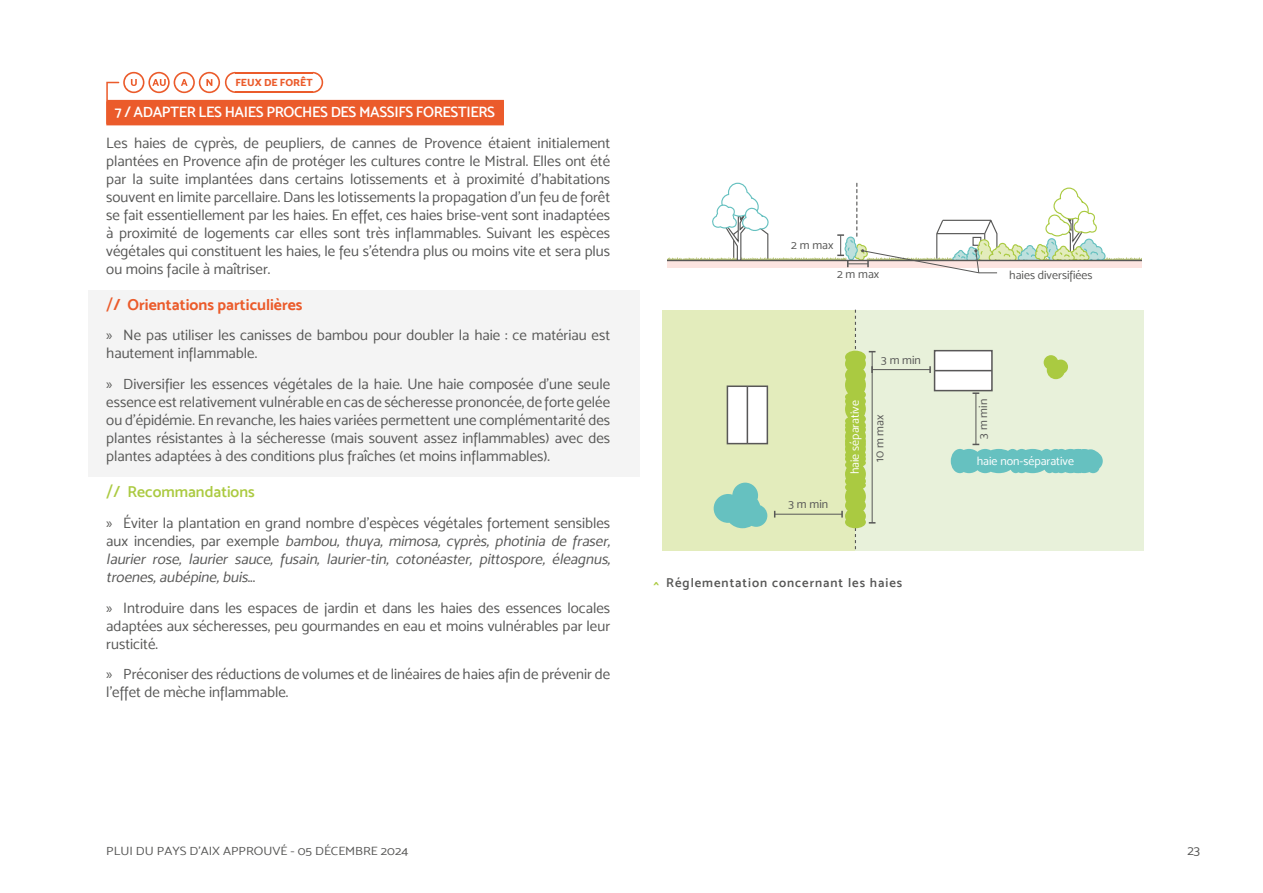
<style>
.page{position:relative;width:1263px;height:893px;background:#fff}
.page>*{position:absolute;margin:0;border:0;box-sizing:border-box;transform-origin:0 0}
.t1{font:15.75px "Mosk Bold 700";color:#eb5b2b}
.t2{font:15.75px "Mosk Semi Bold 600";color:#abca41}
.t3{font:15px/18px "Mosk Normal 400";color:#575756;text-align:justify}
.t4{font:italic 15px/18px "Mosk Normal 400";color:#575756}
.t5{font:15px "Mosk Semi Bold 600";letter-spacing:-.025em;color:#fff}
.t6{font:13.5px "Mosk Normal 400";color:#575756}
.t7{font:12.9px "Mosk Semi Bold 600";letter-spacing:.075em;color:#575756}
.t8{font:12px "Mosk Normal 400";color:#575756}
.t9{font:12px "Mosk Normal 400";color:#575756;scale:1.1 1}
.t10{font:12px "Mosk Normal 400";color:#fff}
.t11{font:10.35px "Mosk Extra Bold 800";color:#eb5b2b}
.s1{font-family:"Interstate"}
.s2{font-family:"Myriad Pro"}
.s3{font-family:"Myriad Pro";font-style:normal}
.s4{font-style:normal}
.s5{color:#abca41}
</style>
<div class="page">
<div style="left:88px;top:290px;width:552px;height:186px;background:#f4f4f4"></div>
<div style="left:106px;top:101px;width:398px;height:24px;background:#eb5b2b"></div>
<div style="left:106px;top:100px;width:398px;height:24px;background:#eb5b2b"></div>
<div style="left:661px;top:310px;width:194px;height:240px;background:#e3ecbc"></div>
<div style="left:855px;top:310px;width:289px;height:240px;background:#e8f1da"></div>
<div style="left:727px;top:386px;width:40px;height:58px;background:#fff"></div>
<div style="left:727px;top:385px;width:41px;height:59px;border:2px solid #585757"></div>
<hr style="left:747px;top:386px;width:1px;height:58px;background:#585757">
<div style="left:934px;top:351px;width:58px;height:40px;background:#fff"></div>
<div style="left:934px;top:350px;width:59px;height:41px;border:2px solid #585757"></div>
<hr style="left:934px;top:370px;width:58px;height:1px;background:#585757">
<svg style="left:1044px;top:355px;width:24px;height:24px"></svg>
<svg style="left:714px;top:483px;width:53px;height:45px"></svg>
<hr style="left:775px;top:514px;width:67px;height:1px;background:#575756">
<hr style="left:872px;top:369px;width:58px;height:1px;background:#575756">
<svg style="left:929px;top:366px;width:2px;height:7px"></svg>
<svg style="left:841px;top:310px;width:34px;height:240px"></svg>
<hr style="left:975px;top:393px;width:1px;height:51px;background:#575756">
<svg style="left:951px;top:444px;width:152px;height:29px"></svg>
<svg style="left:972px;top:392px;width:7px;height:2px"></svg>
<svg style="left:668px;top:182px;width:474px;height:92px"></svg>
<svg style="left:106px;top:72px;width:129px;height:28px"></svg>
<svg style="left:313px;top:72px;width:10px;height:21px"></svg>
<hr style="left:235px;top:72px;width:78px;height:1px;background:#eb5b2b">
<hr style="left:235px;top:91px;width:78px;height:2px;background:#eb5b2b">
<p class="t11" style="left:235px;top:76px;width:79px">FEUX DE FORÊT</p>
<p class="t5" style="left:115px;top:103px;width:382px">7 / ADAPTER LES HAIES PROCHES DES MASSIFS FORESTIERS</p>
<p class="t3" style="left:106px;top:133px;width:505px">Les haies de cyprès, de peupliers, de cannes de Provence étaient initialement plantées en Provence afin de protéger les cultures contre le Mistral. Elles ont été par la suite implantées dans certains lotissements et à proximité d'habitations souvent en limite parcellaire. Dans les lotissements la propagation d’un feu de forêt se fait essentiellement par les haies. En effet, ces haies brise-vent sont inadaptées à proximité de logements car elles sont très inflammables. Suivant les espèces végétales qui constituent les haies, le feu s’étendra plus ou moins vite et sera plus ou moins facile à maîtriser.</p>
<p class="t1" style="left:106px;top:295px;width:198px"><span class="s1">/</span>/ Orientations particulières</p>
<p class="t3" style="left:106px;top:326px;width:505px"><span class="s2">»</span> Ne pas utiliser les canisses de bambou pour doubler la haie : ce matériau est hautement inflammable.</p>
<p class="t3" style="left:106px;top:375px;width:505px"><span class="s2">»</span> Diversifier les essences végétales de la haie. Une haie composée d'une seule essence est relativement vulnérable en cas de sécheresse prononcée, de forte gelée ou d’épidémie. En revanche, les haies variées permettent une complémentarité des plantes résistantes à la sécheresse (mais souvent assez inflammables) avec des plantes adaptées à des conditions plus fraîches (et moins inflammables).</p>
<p class="t2" style="left:106px;top:482px;width:150px"><span class="s1">/</span>/ Recommandations</p>
<p class="t4" style="left:106px;top:514px;width:508px"><span class="s3">»</span> <span class="s4">Éviter la plantation en grand nombre d'espèces végétales fortement sensibles a u x i n c e n d i e s , p a r e x e m p l e</span> bambou, thuya, mimosa, cyprès, photinia de fraser, laurier rose, laurier sauce, fusain, laurier-tin, cotonéaster, pittospore, éleagnus, troenes,aubépine,buis<span class="s4">. . .</span></p>
<p class="t3" style="left:106px;top:598px;width:505px"><span class="s2">»</span> Introduire dans les espaces de jardin et dans les haies des essences locales adaptées aux sécheresses, peu gourmandes en eau et moins vulnérables par leur rusticité.</p>
<p class="t3" style="left:106px;top:665px;width:505px"><span class="s2">»</span> Préconiser des réductions de volumes et de linéaires de haies afin de prévenir de l’effet de mèche inflammable.</p>
<p class="t8" style="left:791px;top:238px;width:44px">2 m max</p>
<p class="t8" style="left:837px;top:267px;width:44px">2 m max</p>
<p class="t8" style="left:789px;top:497px;width:41px">3 m min</p>
<p class="t10" style="left:848px;top:474px;width:76px;rotate:-90deg">haie séparative</p>
<p class="t8" style="left:881px;top:353px;width:41px">3 m min</p>
<p class="t8" style="left:872px;top:462px;width:49px;rotate:-90deg">10 m max</p>
<p class="t7" style="left:653px;top:575px;width:250px"><span class="s5">^</span> Réglementation concernant les haies</p>
<p class="t8" style="left:1009px;top:268px;width:85px">haies diversifiées</p>
<p class="t8" style="left:976px;top:439px;width:41px;rotate:-90deg">3 m min</p>
<p class="t10" style="left:977px;top:454px;width:99px">haie non-séparative</p>
<p class="t9" style="left:106px;top:844px;width:276px">PLUI DU PAYS D'AIX APPROUVÉ - 05 DÉCEMBRE 2024</p>
<p class="t6" style="left:1187px;top:842px;width:14px">23</p>
</div>
